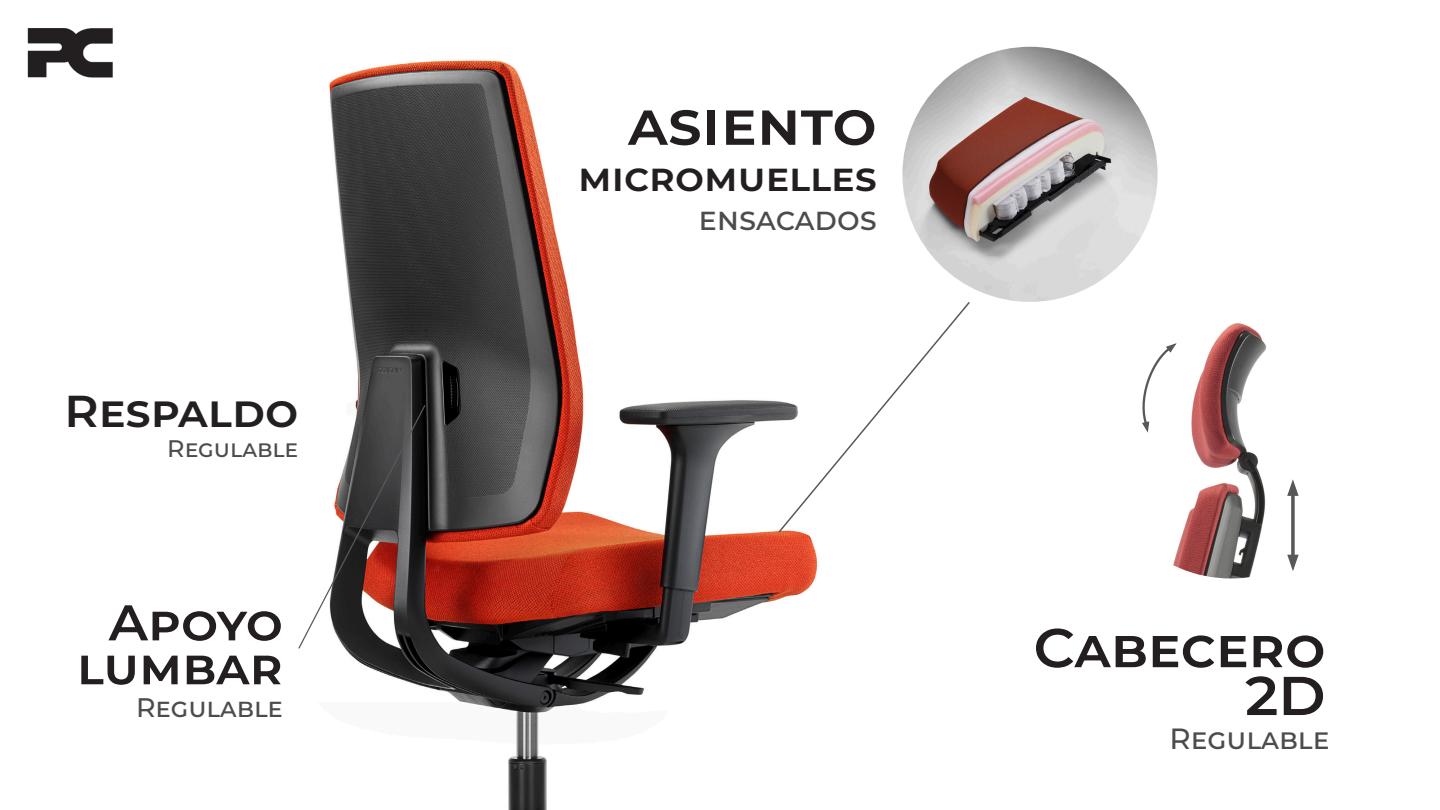
<style>
.page{position:relative;width:1440px;height:810px;background:#fff}
.page>*{position:absolute;margin:0;border:0;box-sizing:border-box;transform-origin:0 0}
.t1{font:100 60px "Montserrat";color:#231f20;scale:1.05 1}
.t2{font:100 54.6px "Montserrat";color:#231f20;scale:1.05 1}
.t3{font:100 50.1px "Montserrat";color:#231f20;scale:1.05 1}
.t4{font:100 44.7px "Montserrat";letter-spacing:.015em;color:#231f20;scale:1.05 1}
.t5{font:100 39px "Montserrat";letter-spacing:.115em;color:#231f20;scale:1.05 1}
.Familia{font:100 32.1px "Montserrat";color:#4b4c4d}
.Familia-2{font:100 29.25px "Montserrat";color:#4b4c4d}
.Familia-3{font:100 26.85px "Montserrat";color:#4b4c4d}
.Familia-4{font:100 24px "Montserrat";color:#4b4c4d}
</style>
<div class="page">
<img style="left:1173px;top:323px;width:122px;height:255px">
<svg style="left:1286px;top:480px;width:13px;height:17px"></svg>
<svg style="left:1286px;top:554px;width:13px;height:17px"></svg>
<hr style="left:1291px;top:493px;width:3px;height:67px;background:#57585a">
<img style="left:329px;top:60px;width:600px;height:750px">
<img style="left:28px;top:29px;width:85px;height:49px">
<svg style="left:1142px;top:343px;width:35px;height:90px"></svg>
<img style="left:902px;top:47px;width:255px;height:255px;border-radius:128px">
<svg style="left:777px;top:300px;width:193px;height:234px"></svg>
<svg style="left:298px;top:404px;width:129px;height:246px"></svg>
<p class="t4" style="left:65px;top:381px;width:224px">Respaldo</p>
<p class="Familia-4" style="left:167px;top:433px;width:132px">Regulable</p>
<p class="t3" style="left:109px;top:589px;width:167px">Apoyo</p>
<p class="t3" style="left:77px;top:633px;width:198px">lumbar</p>
<p class="Familia-3" style="left:136px;top:690px;width:148px">Regulable</p>
<p class="t1" style="left:628px;top:84px;width:238px">asiento</p>
<p class="t5" style="left:578px;top:152px;width:286px">micromuelles</p>
<p class="Familia" style="left:698px;top:197px;width:180px">ensacados</p>
<p class="t2" style="left:1033px;top:611px;width:280px">Cabecero</p>
<p class="t2" style="left:1245px;top:659px;width:78px">2D</p>
<p class="Familia-2" style="left:1169px;top:719px;width:161px">Regulable</p>
</div>
